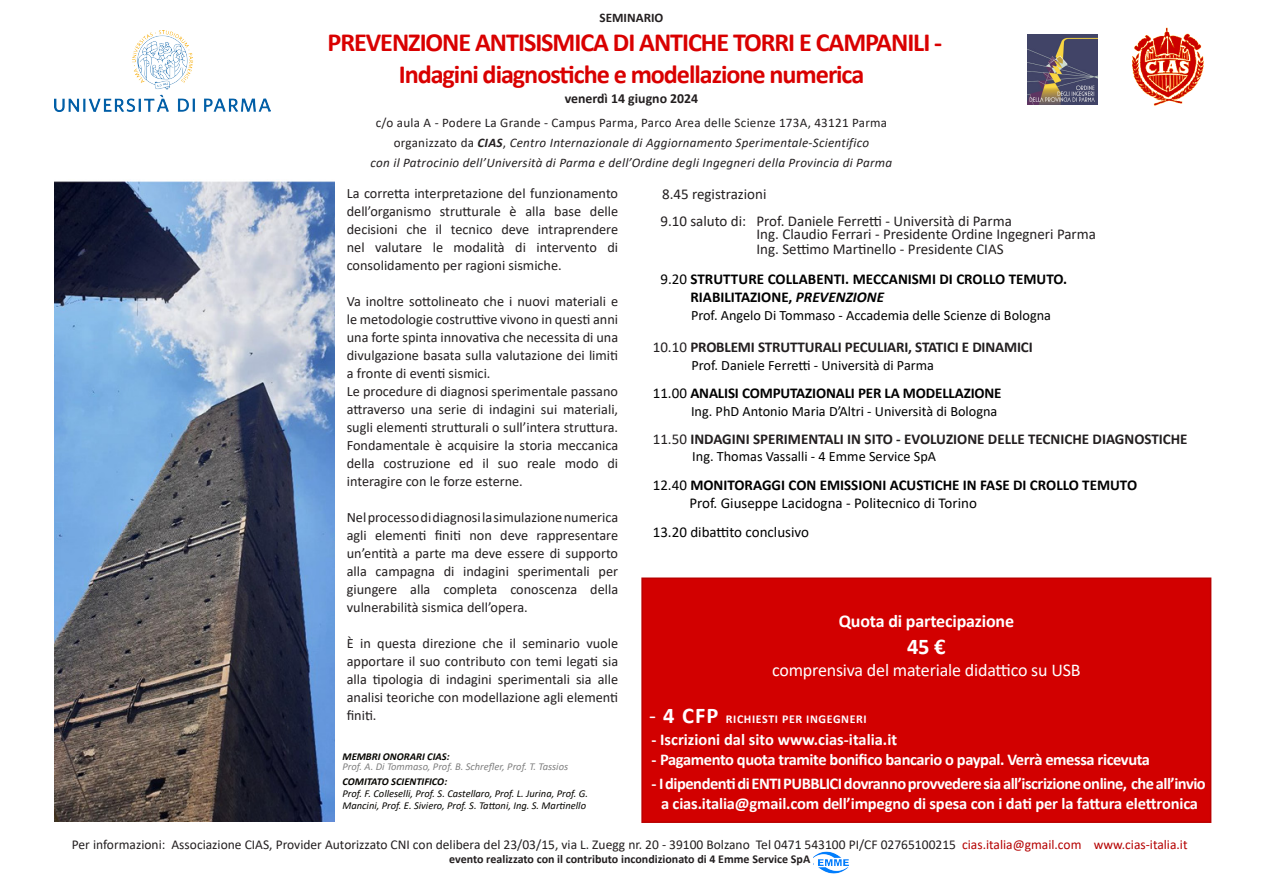
<style>
.page{position:relative;width:1263px;height:893px;background:#fff}
.page>*{position:absolute;margin:0;border:0;box-sizing:border-box;transform-origin:0 0}
.t1{font:700 26.25px "Calibri";letter-spacing:-.04em;color:#d90000}
.t2{font:700 22.5px "Calibri";color:#fff}
.t3{font:18px "Calibri";letter-spacing:-.01em;color:#fff}
.t4{font:700 18px "Calibri";letter-spacing:-.01em;color:#fff}
.t5{font:700 16.5px/19.8px "Calibri";letter-spacing:-.025em;color:#fff;text-align:center}
.t6{font:700 16.5px "Calibri";color:#fff}
.t7{font:700 15px "Calibri";color:#000}
.t8{font:15px "Calibri";color:#231f20}
.t9{font:700 15px "Calibri";letter-spacing:-.01em;color:#231f20}
.t10{font:15px "Calibri";color:#000}
.t11{font:14.25px/18px "Calibri";color:#231f20;text-align:justify}
.t12{font:14.25px "Calibri";color:#000}
.t13{font:700 13.8px "Calibri";color:#231f20}
.t14{font:13.5px "Calibri";color:#231f20}
.t15{font:italic 13.05px "Calibri";letter-spacing:.02em;color:#231f20}
.t16{font:13.05px "Calibri";letter-spacing:.02em;color:#231f20}
.t17{font:700 13.05px "Calibri";color:#231f20}
.t18{font:700 12px "Calibri";color:#231f20}
.t19{font:700 12px "Calibri";letter-spacing:.05em;color:#fffcff}
.t20{font:italic 10.5px/12px "Calibri";color:#060500}
.t21{font:italic 10.5px "Calibri";color:#808080}
.t22{font:italic 700 10.5px "Calibri";color:#060500}
.s1{font-style:normal}
.s2{font-weight:700}
.s3{font-weight:400}
.s4{font-style:italic}
.s5{color:#b50000}
.s6{font-weight:400;font-size:22.5px}
.s7{font-size:22.5px}
</style>
<div class="page">
<img style="left:1132px;top:27px;width:72px;height:79px">
<img style="left:54px;top:181px;width:281px;height:640px">
<img style="left:813px;top:851px;width:36px;height:23px">
<div style="left:642px;top:578px;width:569px;height:244px;background:#d20000"></div>
<div style="left:641px;top:577px;width:570px;height:246px;border:2px solid #ba0000"></div>
<img style="left:1028px;top:35px;width:69px;height:69px">
<img style="left:54px;top:30px;width:217px;height:81px">
<p class="t17" style="left:600px;top:9px;width:65px">SEMINARIO</p>
<p class="t1" style="left:327px;top:24px;width:616px">PREVENZIONE ANTISISMICA DI ANTICHE TORRI E CAMPANILI -</p>
<p class="t1" style="left:399px;top:56px;width:467px">Indagini diagnostiche e modellazione numerica</p>
<p class="t13" style="left:565px;top:89px;width:135px">venerdì 14 giugno 2024</p>
<p class="t16" style="left:376px;top:113px;width:513px">c/o aula A - Podere La Grande - Campus Parma, Parco Area delle Scienze 173A, 43121 Parma</p>
<p class="t15" style="left:394px;top:133px;width:477px"><span class="s1">organizzato da</span> <span class="s2">CIAS</span><span class="s1">,</span> Centro Internazionale di Aggiornamento Sperimentale-Scientifico</p>
<p class="t15" style="left:371px;top:154px;width:523px">con il Patrocinio dell’Università di Parma e dell’Ordine degli Ingegneri della Provincia di Parma</p>
<p class="t8" style="left:662px;top:184px;width:106px">8.45 registrazioni</p>
<p class="t8" style="left:660px;top:211px;width:353px">9.10 saluto di: Prof. Daniele Ferretti - Università di Parma</p>
<p class="t8" style="left:756px;top:224px;width:341px">Ing. Claudio Ferrari - Presidente Ordine Ingegneri Parma</p>
<p class="t8" style="left:756px;top:239px;width:249px">Ing. Settimo Martinello - Presidente CIAS</p>
<p class="t7" style="left:660px;top:269px;width:408px"><span class="s3">9.20</span> STRUTTURE COLLABENTI. MECCANISMI DI CROLLO TEMUTO.</p>
<p class="t7" style="left:690px;top:287px;width:195px">RIABILITAZIONE, <span class="s4">PREVENZIONE</span></p>
<p class="t12" style="left:691px;top:305px;width:361px">Prof. Angelo Di Tommaso - Accademia delle Scienze di Bologna</p>
<p class="t9" style="left:653px;top:336px;width:381px"><span class="s3">10.10</span> PROBLEMI STRUTTURALI PECULIARI, STATICI E DINAMICI</p>
<p class="t12" style="left:691px;top:355px;width:244px">Prof. Daniele Ferretti - Università di Parma</p>
<p class="t7" style="left:653px;top:383px;width:350px"><span class="s3">11.00</span> ANALISI COMPUTAZIONALI PER LA MODELLAZIONE</p>
<p class="t12" style="left:691px;top:401px;width:308px">Ing. PhD Antonio Maria D’Altri - Università di Bologna</p>
<p class="t9" style="left:653px;top:429px;width:536px"><span class="s3">11.50</span> INDAGINI SPERIMENTALI IN SITO - EVOLUZIONE DELLE TECNICHE DIAGNOSTICHE</p>
<p class="t12" style="left:692px;top:447px;width:245px">Ing. Thomas Vassalli - 4 Emme Service SpA</p>
<p class="t7" style="left:653px;top:475px;width:486px"><span class="s3">12.40</span> MONITORAGGI CON EMISSIONI ACUSTICHE IN FASE DI CROLLO TEMUTO</p>
<p class="t10" style="left:689px;top:493px;width:289px">Prof. Giuseppe Lacidogna - Politecnico di Torino</p>
<p class="t10" style="left:653px;top:522px;width:158px">13.20 dibattito conclusivo</p>
<p class="t11" style="left:347px;top:184px;width:273px">La corretta interpretazione del funzionamento dell’organismo strutturale è alla base delle decisioni che il tecnico deve intraprendere nel valutare le modalità di intervento di consolidamento per ragioni sismiche.</p>
<p class="t11" style="left:347px;top:292px;width:273px">Va inoltre sottolineato che i nuovi materiali e le metodologie costruttive vivono in questi anni una forte spinta innovativa che necessita di una divulgazione basata sulla valutazione dei limiti a fronte di eventi sismici.</p>
<p class="t11" style="left:347px;top:382px;width:273px">Le procedure di diagnosi sperimentale passano attraverso una serie di indagini sui materiali, sugli elementi strutturali o sull’intera struttura.<br>Fondamentale è acquisire la storia meccanica della costruzione ed il suo reale modo di interagire con le forze esterne.</p>
<p class="t11" style="left:347px;top:508px;width:273px">Nel processo di diagnosi la simulazione numerica agli elementi finiti non deve rappresentare un’entità a parte ma deve essere di supporto alla campagna di indagini sperimentali per giungere alla completa conoscenza della vulnerabilità sismica dell’opera.</p>
<p class="t11" style="left:347px;top:634px;width:273px">È in questa direzione che il seminario vuole apportare il suo contributo con temi legati sia alla tipologia di indagini sperimentali sia alle analisi teoriche con modellazione agli elementi finiti.</p>
<p class="t22" style="left:342px;top:749px;width:109px">MEMBRI ONORARI CIAS:</p>
<p class="t21" style="left:342px;top:759px;width:227px">Prof. A. Di Tommaso, Prof. B. Schrefler, Prof. T. Tassios</p>
<p class="t22" style="left:342px;top:774px;width:106px">COMITATO SCIENTIFICO:</p>
<p class="t20" style="left:342px;top:787px;width:247px">Prof. F. Colleselli, Prof. S. Castellaro, Prof. L. Jurina, Prof. G.<br>Mancini, Prof. E. Siviero, Prof. S. Tattoni, Ing. S. Martinello</p>
<p class="t14" style="left:72px;top:835px;width:1117px">Per informazioni: Associazione CIAS, Provider Autorizzato CNI con delibera del 23/03/15, via L. Zuegg nr. 20 - 39100 Bolzano Tel 0471 543100 PI/CF 02765100215 <span class="s5">cias.italia@gmail.com www.cias-italia.it</span></p>
<p class="t18" style="left:449px;top:851px;width:363px">evento realizzato con il contributo incondizionato di 4 Emme Service SpA</p>
<p class="t4" style="left:839px;top:609px;width:177px">Quota di partecipazione</p>
<p class="t2" style="left:907px;top:631px;width:40px">45 €</p>
<p class="t3" style="left:772px;top:657px;width:310px">comprensiva del materiale didattico su USB</p>
<p class="t19" style="left:649px;top:711px;width:219px"><span class="s6">-</span> <span class="s7">4 CFP</span> RICHIESTI PER INGEGNERI</p>
<p class="t6" style="left:651px;top:728px;width:247px">- Iscrizioni dal sito www.cias-italia.it</p>
<p class="t5" style="left:651px;top:749px;width:500px">- Pagamento quota tramite bonifico bancario o paypal. Verrà emessa ricevuta</p>
<p class="t5" style="left:651px;top:773px;width:556px">- I dipendenti di ENTI PUBBLICI dovranno provvedere sia all’iscrizione online, che all’invio a cias.italia@gmail.com dell’impegno di spesa con i dati per la fattura elettronica</p>
</div>
